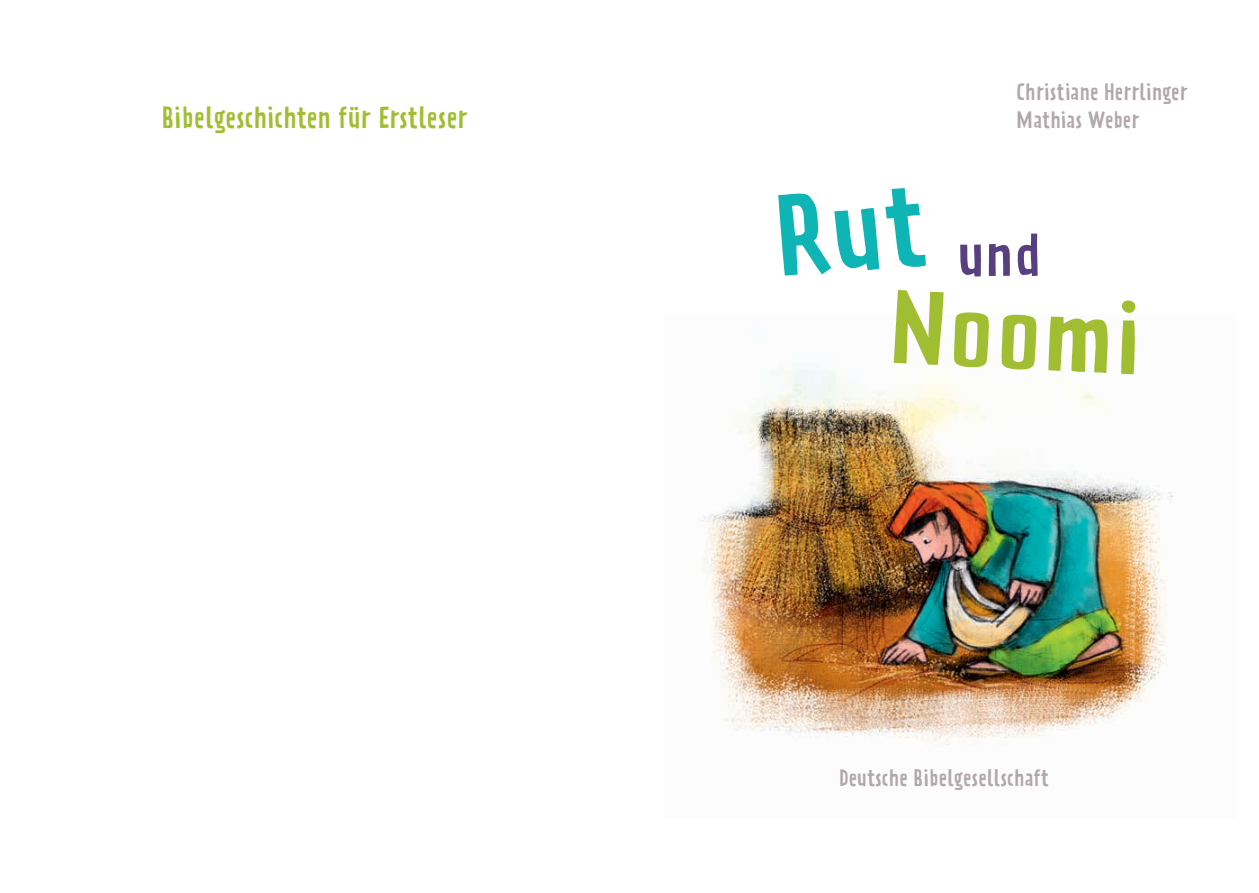
<style>
.page{position:relative;width:1259px;height:893px;background:#fff}
.page>*{position:absolute;margin:0;border:0;box-sizing:border-box;transform-origin:0 0}
.t1{font:91.8px "Prater Sans One";color:#a1be32;scale:1.1 1}
.t2{font:52.8px "Prater Sans One";color:#573f80;scale:1.1 1}
.t3{font:27px "Prater Sans One";letter-spacing:.02em;color:#a1be32}
.t4{font:21px/28.5px "Prater Sans One";letter-spacing:.02em;color:#b2a7ac}
</style>
<div class="page">
<img style="left:701px;top:369px;width:473px;height:376px">
<p class="t3" style="left:162px;top:102px;width:308px">Bibelgeschichten für Erstleser</p>
<p class="t4" style="left:1016px;top:78px;width:173px">Christiane Herrlinger<br>Mathias Weber</p>
<h2 class="t2" style="left:957px;top:224px;width:76px">und</h2>
<h1 class="t1" style="left:893px;top:272px;width:231px;rotate:3deg">Noomi</h1>
<p class="t4" style="left:839px;top:764px;width:211px">Deutsche Bibelgesellschaft</p>
</div>
